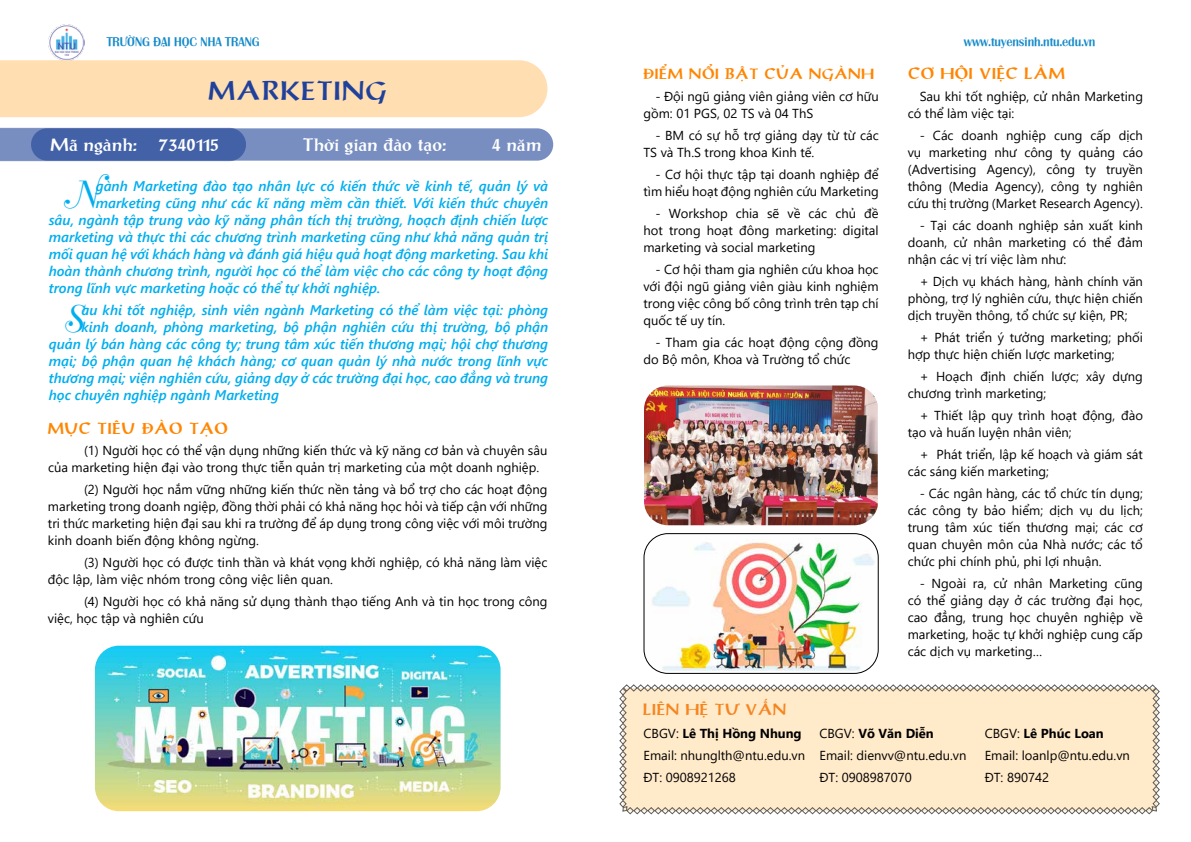
<style>
.page{position:relative;width:1191px;height:842px;background:#fff}
.page>*{position:absolute;margin:0;border:0;box-sizing:border-box;transform-origin:0 0}
.t1{font:italic 38.1px "Bellevue";color:#00aeef}
.t2{font:700 25px "Post Antiqua";letter-spacing:.08em;color:#20419b}
.t3{font:700 17px "Post Antiqua";letter-spacing:.03em;color:#fff}
.t4{font:700 15px "Post Antiqua";letter-spacing:.08em;color:#ff8500}
.t5{font:700 15px "Post Antiqua";letter-spacing:.08em;color:#f68520}
.t6{font:italic 600 14px "Segoe UI";color:#00aeef}
.t7{font:700 14px "Post Antiqua";letter-spacing:.08em;color:#ff8500}
.t8{font:13px/17px "Segoe UI";color:#000}
.t9{font:500 12px "SFU Grenoble";color:#158ac9}
.s1{font-weight:700}
</style>
<div class="page">
<img style="left:48px;top:24px;width:36px;height:36px">
<div style="left:0;top:60px;width:547px;height:57px;background:#ffdeb1"></div>
<svg style="left:0;top:128px;width:43px;height:33px"></svg>
<svg style="left:31px;top:128px;width:522px;height:33px;background:#647db6"></svg>
<img style="left:95px;top:646px;width:405px;height:165px">
<img style="left:644px;top:385px;width:233px;height:140px">
<svg style="left:619px;top:684px;width:541px;height:131px;background:#f7e4c6"></svg>
<img style="left:644px;top:534px;width:234px;height:139px">
<div style="left:644px;top:533px;width:234px;height:140px;border:1px solid #000;border-radius:24px"></div>
<p class="t9" style="left:107px;top:32px;width:154px">TRƯỜNG ĐẠI HỌC NHA TRANG</p>
<p class="t9" style="left:963px;top:32px;width:133px">www.tuyensinh.ntu.edu.vn</p>
<h2 class="t2" style="left:209px;top:71px;width:179px">MARKETING</h2>
<h3 class="t3" style="left:51px;top:131px;width:88px">Mã ngành:</h3>
<h3 class="t3" style="left:159px;top:131px;width:61px">7340115</h3>
<h3 class="t3" style="left:303px;top:131px;width:145px">Thời gian đào tạo:</h3>
<h3 class="t3" style="left:492px;top:131px;width:51px">4 năm</h3>
<h1 class="t1" style="left:61px;top:165px;width:36px">N</h1>
<p class="t6" style="left:96px;top:173px;width:454px">gành Marketing đào tạo nhân lực có kiến thức về kinh tế, quản lý và</p>
<p class="t6" style="left:96px;top:190px;width:454px">marketing cũng như các kĩ năng mềm cần thiết. Với kiến thức chuyên</p>
<p class="t6" style="left:49px;top:207px;width:501px">sâu, ngành tập trung vào kỹ năng phân tích thị trường, hoạch định chiến lược</p>
<p class="t6" style="left:49px;top:224px;width:501px">marketing và thực thi các chương trình marketing cũng như khả năng quản trị</p>
<p class="t6" style="left:49px;top:241px;width:501px">mối quan hệ với khách hàng và đánh giá hiệu quả hoạt động marketing. Sau khi</p>
<p class="t6" style="left:49px;top:258px;width:501px">hoàn thành chương trình, người học có thể làm việc cho các công ty hoạt động</p>
<p class="t6" style="left:49px;top:275px;width:333px">trong lĩnh vực marketing hoặc có thể tự khởi nghiệp.</p>
<h1 class="t1" style="left:61px;top:289px;width:22px">S</h1>
<p class="t6" style="left:81px;top:297px;width:468px">au khi tốt nghiệp, sinh viên ngành Marketing có thể làm việc tại: phòng</p>
<p class="t6" style="left:81px;top:314px;width:468px">kinh doanh, phòng marketing, bộ phận nghiên cứu thị trường, bộ phận</p>
<p class="t6" style="left:49px;top:331px;width:501px">quản lý bán hàng các công ty; trung tâm xúc tiến thương mại; hội chợ thương</p>
<p class="t6" style="left:49px;top:348px;width:501px">mại; bộ phận quan hệ khách hàng; cơ quan quản lý nhà nước trong lĩnh vực</p>
<p class="t6" style="left:49px;top:365px;width:501px">thương mại; viện nghiên cứu, giảng dạy ở các trường đại học, cao đẳng và trung</p>
<p class="t6" style="left:49px;top:382px;width:232px">học chuyên nghiệp ngành Marketing</p>
<p class="t4" style="left:48px;top:416px;width:182px">MỤC TIÊU ĐÀO TẠO</p>
<p class="t8" style="left:48px;top:441px;width:501px;text-indent:36px">(1) Người học có thể vận dụng những kiến thức và kỹ năng cơ bản và chuyên sâu của marketing hiện đại vào trong thực tiễn quản trị marketing của một doanh nghiệp.</p>
<p class="t8" style="left:48px;top:480px;width:501px;text-align:justify;text-indent:36px">(2) Người học nắm vững những kiến thức nền tảng và bổ trợ cho các hoạt động marketing trong doanh ngiệp, đồng thời phải có khả năng học hỏi và tiếp cận với những tri thức marketing hiện đại sau khi ra trường để áp dụng trong công việc với môi trường kinh doanh biến động không ngừng.</p>
<p class="t8" style="left:48px;top:553px;width:501px;text-indent:36px">(3) Người học có được tinh thần và khát vọng khởi nghiệp, có khả năng làm việc độc lập, làm việc nhóm trong công việc liên quan.</p>
<p class="t8" style="left:48px;top:592px;width:501px;text-indent:36px">(4) Người học có khả năng sử dụng thành thạo tiếng Anh và tin học trong công việc, học tập và nghiên cứu</p>
<p class="t7" style="left:643px;top:63px;width:232px">ĐIỂM NỔI BẬT CỦA NGÀNH</p>
<p class="t8" style="left:643px;top:87px;width:237px;text-indent:12px">- Đội ngũ giảng viên giảng viên cơ hữu gồm: 01 PGS, 02 TS và 04 ThS</p>
<p class="t8" style="left:643px;top:126px;width:237px;text-indent:12px">- BM có sự hỗ trợ giảng dạy từ từ các<br>TS và Th.S trong khoa Kinh tế.</p>
<p class="t8" style="left:643px;top:165px;width:237px;text-align:right">- Cơ hội thực tập tại doanh nghiệp để tìm hiểu hoạt động nghiên cứu Marketing</p>
<p class="t8" style="left:643px;top:204px;width:237px;text-align:justify;text-indent:12px">- Workshop chia sẽ về các chủ đề hot trong hoạt đông marketing: digital marketing và social marketing</p>
<p class="t8" style="left:643px;top:260px;width:237px;text-align:justify;text-indent:12px">- Cơ hội tham gia nghiên cứu khoa học với đội ngũ giảng viên giàu kinh nghiệm trong việc công bố công trình trên tạp chí quốc tế uy tín.</p>
<p class="t8" style="left:643px;top:333px;width:237px;text-indent:12px">- Tham gia các hoạt động cộng đồng do Bộ môn, Khoa và Trường tổ chức</p>
<p class="t4" style="left:908px;top:61px;width:158px">CƠ HỘI VIỆC LÀM</p>
<p class="t8" style="left:907px;top:87px;width:237px;text-indent:12px">Sau khi tốt nghiệp, cử nhân Marketing có thể làm việc tại:</p>
<p class="t8" style="left:907px;top:126px;width:237px;text-align:justify;text-indent:12px">- Các doanh nghiệp cung cấp dịch vụ marketing như công ty quảng cáo (Advertising Agency), công ty truyền thông (Media Agency), công ty nghiên cứu thị trường (Market Research Agency).</p>
<p class="t8" style="left:907px;top:216px;width:237px;text-align:justify;text-indent:12px">- Tại các doanh nghiệp sản xuất kinh doanh, cử nhân marketing có thể đảm nhận các vị trí việc làm như:</p>
<p class="t8" style="left:907px;top:272px;width:237px;text-align:justify;text-indent:12px">+ Dịch vụ khách hàng, hành chính văn phòng, trợ lý nghiên cứu, thực hiện chiến dịch truyền thông, tổ chức sự kiện, PR;</p>
<p class="t8" style="left:907px;top:328px;width:237px;text-indent:12px">+ Phát triển ý tưởng marketing; phối hợp thực hiện chiến lược marketing;</p>
<p class="t8" style="left:907px;top:367px;width:237px;text-indent:12px">+ Hoạch định chiến lược; xây dựng chương trình marketing;</p>
<p class="t8" style="left:907px;top:406px;width:237px;text-indent:12px">+ Thiết lập quy trình hoạt động, đào tạo và huấn luyện nhân viên;</p>
<p class="t8" style="left:907px;top:445px;width:237px;text-indent:12px">+ Phát triển, lập kế hoạch và giám sát các sáng kiến marketing;</p>
<p class="t8" style="left:907px;top:484px;width:237px;text-align:justify;text-indent:12px">- Các ngân hàng, các tổ chức tín dụng; các công ty bảo hiểm; dịch vụ du lịch; trung tâm xúc tiến thương mại; các cơ quan chuyên môn của Nhà nước; các tổ chức phi chính phủ, phi lợi nhuận.</p>
<p class="t8" style="left:907px;top:574px;width:237px;text-align:justify;text-indent:12px">- Ngoài ra, cử nhân Marketing cũng có thể giảng dạy ở các trường đại học, cao đẳng, trung học chuyên nghiệp về marketing, hoặc tự khởi nghiệp cung cấp các dịch vụ marketing…</p>
<p class="t5" style="left:643px;top:697px;width:144px">LIÊN HỆ TƯ VẤN</p>
<p class="t8" style="left:643px;top:721px;width:163px;line-height:22px">CBGV: <span class="s1">Lê Thị Hồng Nhung<br></span>Email: nhunglth@ntu.edu.vn<br>ĐT: 0908921268</p>
<p class="t8" style="left:819px;top:721px;width:149px;line-height:22px">CBGV: <span class="s1">Võ Văn Diễn<br></span>Email: dienvv@ntu.edu.vn<br>ĐT: 0908987070</p>
<p class="t8" style="left:984px;top:721px;width:147px;line-height:22px">CBGV: <span class="s1">Lê Phúc Loan<br></span>Email: loanlp@ntu.edu.vn<br>ĐT: 890742</p>
</div>
